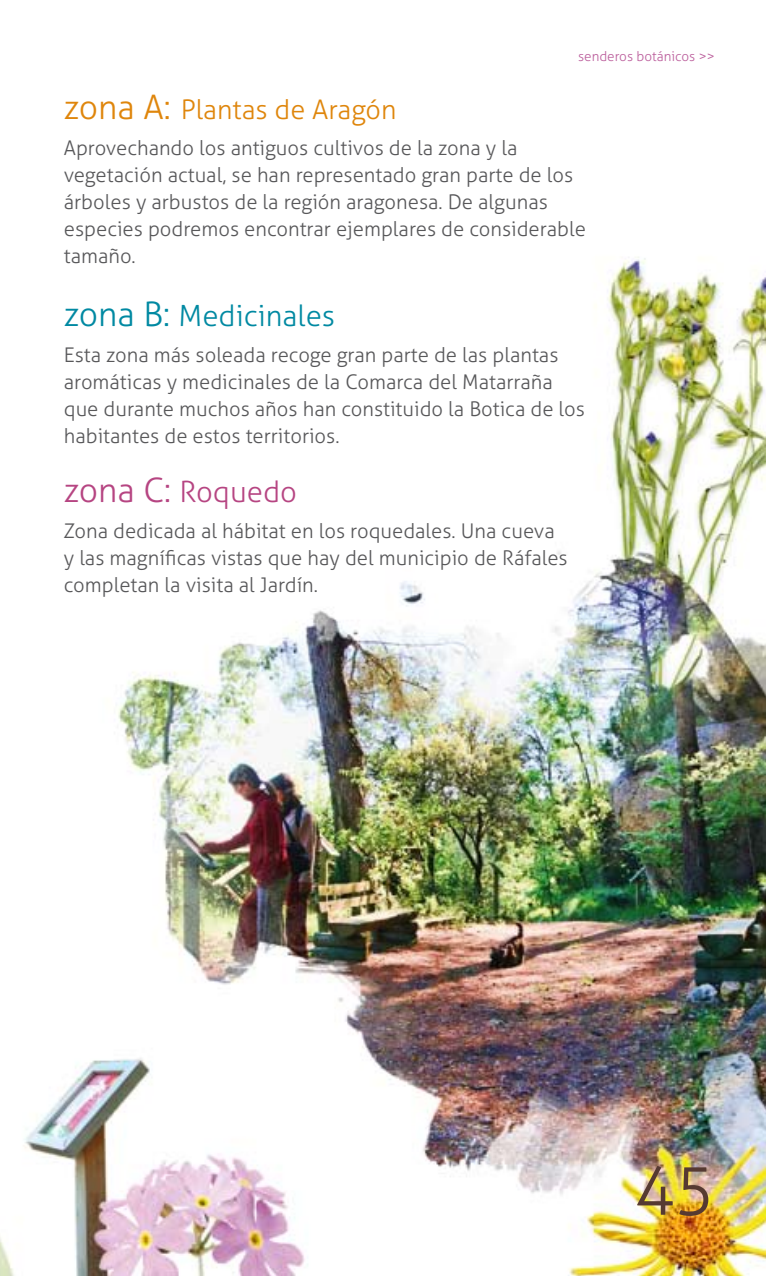
<style>
.page{position:relative;width:766px;height:1276px;background:#fff}
.page>*{position:absolute;margin:0;border:0;box-sizing:border-box;transform-origin:0 0}
.t1{font:300 67.5px "Aller";color:#563a32}
.t2{font:300 29.25px "Aller";color:#0089a2}
.t3{font:300 29.25px "Aller";color:#b64582}
.t4{font:300 27px "Aller";color:#df860c}
.t5{font:300 20.25px/27px "Aller";color:#58585a}
.t6{font:300 13.5px "Aller";color:#bc609d}
.s1{font-size:33.75px}
</style>
<div class="page">
<img style="left:0;top:257px;width:765px;height:1019px">
<p class="t6" style="left:578px;top:48px;width:138px">senderos botánicos &gt;&gt;</p>
<h3 class="t4" style="left:64px;top:93px;width:334px"><span class="s1">zona A:</span> Plantas de Aragón</h3>
<p class="t5" style="left:64px;top:134px;width:523px">Aprovechando los antiguos cultivos de la zona y la vegetación actual, se han representado gran parte de los árboles y arbustos de la región aragonesa. De algunas especies podremos encontrar ejemplares de considerable tamaño.</p>
<h2 class="t2" style="left:64px;top:298px;width:273px"><span class="s1">zona B:</span> Medicinales</h2>
<p class="t5" style="left:64px;top:341px;width:522px">Esta zona más soleada recoge gran parte de las plantas aromáticas y medicinales de la Comarca del Matarraña que durante muchos años han constituido la Botica de los habitantes de estos territorios.</p>
<h2 class="t3" style="left:64px;top:474px;width:235px"><span class="s1">zona C:</span> Roquedo</h2>
<p class="t5" style="left:64px;top:517px;width:505px">Zona dedicada al hábitat en los roquedales. Una cueva y las magníficas vistas que hay del municipio de Ráfales completan la visita al Jardín.</p>
<h1 class="t1" style="left:633px;top:1146px;width:82px">45</h1>
</div>
